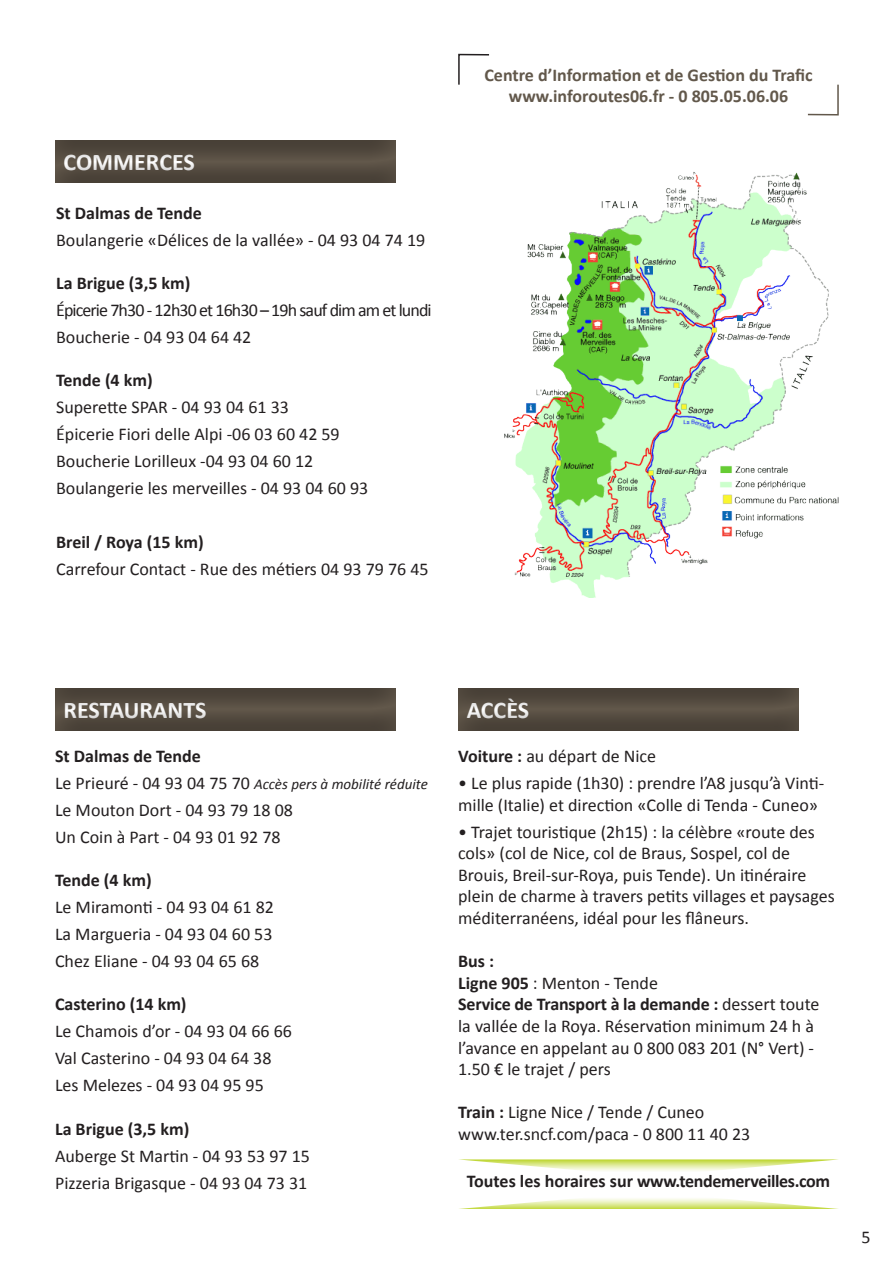
<style>
.page{position:relative;width:893px;height:1263px;background:#fff}
.page>*{position:absolute;margin:0;border:0;box-sizing:border-box;transform-origin:0 0}
.t1{font:700 24px "Calibri";color:#fff}
.t2{font:18px/21.6px "Calibri";color:#231f20}
.t3{font:700 18px "Calibri";color:#231f20}
.t4{font:700 18px "Calibri";color:#62584b}
.t5{font:18px "Calibri";letter-spacing:-.05em;color:#231f20}
.t6{font:italic 15px "Calibri";color:#231f20}
.s1{font-style:normal;font-size:18px}
.s2{font-weight:700}
</style>
<div class="page">
<div style="left:50px;top:139px;width:347px;height:45px;background:#231f20;opacity:.5"></div>
<div style="left:50px;top:686px;width:347px;height:45px;background:#231f20;opacity:.5"></div>
<img style="left:504px;top:172px;width:335px;height:426px">
<div style="left:453px;top:686px;width:347px;height:45px;background:#231f20;opacity:.5"></div>
<svg style="left:459px;top:1198px;width:379px;height:11px"></svg>
<svg style="left:459px;top:1159px;width:379px;height:12px"></svg>
<svg style="left:807px;top:84px;width:32px;height:32px"></svg>
<svg style="left:458px;top:53px;width:32px;height:32px"></svg>
<h1 class="t1" style="left:64px;top:147px;width:133px">COMMERCES</h1>
<p class="t3" style="left:56px;top:201px;width:147px">St Dalmas de Tende</p>
<p class="t2" style="left:56px;top:229px;width:371px">Boulangerie «Délices de la vallée» - 04 93 04 74 19</p>
<p class="t3" style="left:56px;top:271px;width:136px">La Brigue (3,5 km)</p>
<p class="t5" style="left:56px;top:299px;width:377px">Épicerie 7h30 - 12h30 et 16h30 – 19h sauf dim am et lundi</p>
<p class="t2" style="left:56px;top:326px;width:197px">Boucherie - 04 93 04 64 42</p>
<p class="t3" style="left:56px;top:369px;width:98px">Tende (4 km)</p>
<p class="t2" style="left:56px;top:396px;width:234px">Superette SPAR - 04 93 04 61 33</p>
<p class="t2" style="left:56px;top:423px;width:285px">Épicerie Fiori delle Alpi -06 03 60 42 59</p>
<p class="t2" style="left:56px;top:450px;width:259px">Boucherie Lorilleux -04 93 04 60 12</p>
<p class="t2" style="left:56px;top:477px;width:314px">Boulangerie les merveilles - 04 93 04 60 93</p>
<p class="t3" style="left:56px;top:531px;width:149px">Breil / Roya (15 km)</p>
<p class="t2" style="left:56px;top:558px;width:374px">Carrefour Contact - Rue des métiers 04 93 79 76 45</p>
<p class="t4" style="left:484px;top:63px;width:330px">Centre d’Information et de Gestion du Trafic</p>
<p class="t4" style="left:509px;top:85px;width:281px">www.inforoutes06.fr - 0 805.05.06.06</p>
<h1 class="t1" style="left:64px;top:695px;width:144px">RESTAURANTS</h1>
<p class="t3" style="left:55px;top:744px;width:147px">St Dalmas de Tende</p>
<p class="t6" style="left:55px;top:774px;width:374px"><span class="s1">Le Prieuré - 04 93 04 75 70</span> Accès pers à mobilité réduite</p>
<p class="t2" style="left:55px;top:799px;width:239px">Le Mouton Dort - 04 93 79 18 08</p>
<p class="t2" style="left:55px;top:826px;width:227px">Un Coin à Part - 04 93 01 92 78</p>
<p class="t3" style="left:55px;top:869px;width:98px">Tende (4 km)</p>
<p class="t2" style="left:55px;top:896px;width:221px">Le Miramonti - 04 93 04 61 82</p>
<p class="t2" style="left:55px;top:923px;width:219px">La Margueria - 04 93 04 60 53</p>
<p class="t2" style="left:55px;top:950px;width:206px">Chez Eliane - 04 93 04 65 68</p>
<p class="t3" style="left:55px;top:993px;width:133px">Casterino (14 km)</p>
<p class="t2" style="left:55px;top:1021px;width:238px">Le Chamois d’or - 04 93 04 66 66</p>
<p class="t2" style="left:55px;top:1048px;width:218px">Val Casterino - 04 93 04 64 38</p>
<p class="t2" style="left:55px;top:1075px;width:210px">Les Melezes - 04 93 04 95 95</p>
<p class="t3" style="left:55px;top:1117px;width:136px">La Brigue (3,5 km)</p>
<p class="t2" style="left:55px;top:1145px;width:256px">Auberge St Martin - 04 93 53 97 15</p>
<p class="t2" style="left:55px;top:1172px;width:254px">Pizzeria Brigasque - 04 93 04 73 31</p>
<h1 class="t1" style="left:467px;top:695px;width:64px">ACCÈS</h1>
<p class="t2" style="left:458px;top:745px;width:199px"><span class="s2">Voiture :</span> au départ de Nice</p>
<p class="t2" style="left:458px;top:772px;width:368px">• Le plus rapide (1h30) : prendre l’A8 jusqu’à Vinti&shy;mille (Italie) et direction «Colle di Tenda - Cuneo»</p>
<p class="t2" style="left:458px;top:821px;width:378px">• Trajet touristique (2h15) : la célèbre «route des cols» (col de Nice, col de Braus, Sospel, col de Brouis, Breil-sur-Roya, puis Tende). Un itinéraire plein de charme à travers petits villages et paysages méditerranéens, idéal pour les flâneurs.</p>
<p class="t3" style="left:458px;top:950px;width:37px">Bus :</p>
<p class="t2" style="left:458px;top:972px;width:201px"><span class="s2">Ligne 905</span> : Menton - Tende</p>
<p class="t2" style="left:458px;top:994px;width:363px"><span class="s2">Service de Transport à la demande :</span> dessert toute la vallée de la Roya. Réservation minimum 24 h à l’avance en appelant au 0 800 083 201 (N° Vert) - 1.50 € le trajet / pers</p>
<p class="t2" style="left:458px;top:1102px;width:248px"><span class="s2">Train :</span> Ligne Nice / Tende / Cuneo</p>
<p class="t2" style="left:458px;top:1123px;width:294px">www.ter.sncf.com/paca - 0 800 11 40 23</p>
<p class="t3" style="left:467px;top:1169px;width:365px">Toutes les horaires sur www.tendemerveilles.com</p>
<p class="t2" style="left:861px;top:1226px;width:11px">5</p>
</div>
